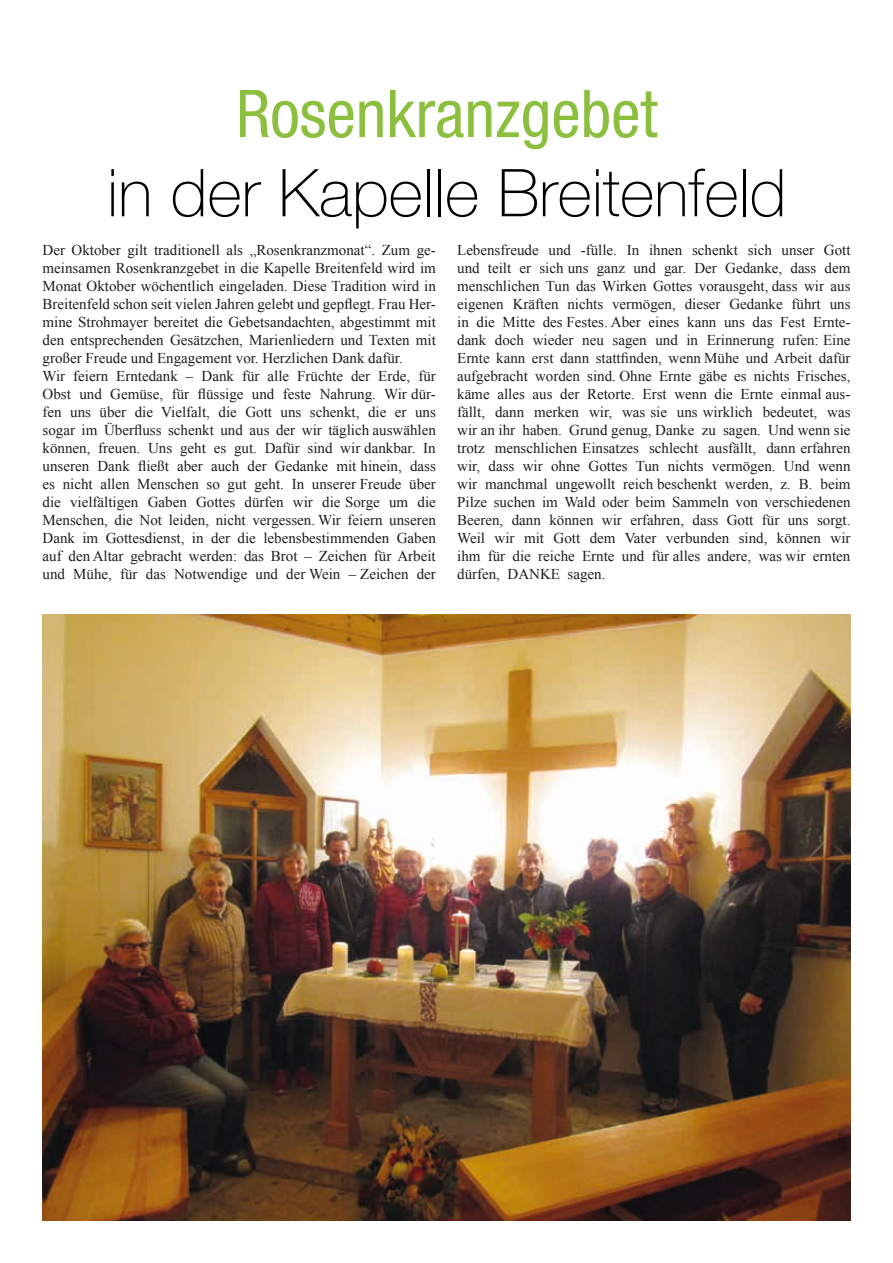
<style>
.page{position:relative;width:893px;height:1263px;background:#fff}
.page>*{position:absolute;margin:0;border:0;box-sizing:border-box;transform-origin:0 0}
.t1{font:100 66px "Helvetica Neue";color:#000}
.t2{font:condensed 66px "Helvetica Neue";color:#8cbf3d}
.t3{font:15px/18px "Times New Roman";color:#1d1d1b}
</style>
<div class="page">
<img style="left:43px;top:614px;width:807px;height:606px">
<h1 class="t2" style="left:236px;top:76px;width:423px">Rosenkranzgebet</h1>
<h1 class="t1" style="left:107px;top:156px;width:681px">in der Kapelle Breitenfeld</h1>
<p class="t3" style="left:43px;top:241px;width:395px">Der Oktober gilt traditionell als „Rosenkranzmonat“. Zum ge&shy;meinsamen Rosenkranzgebet in die Kapelle Breitenfeld wird im Monat Oktober wöchentlich eingeladen. Diese Tradition wird in Breitenfeld schon seit vielen Jahren gelebt und gepflegt. Frau Her&shy;mine Strohmayer bereitet die Gebetsandachten, abgestimmt mit den entsprechenden Gesätzchen, Marienliedern und Texten mit großer Freude und Engagement vor. Herzlichen Dank dafür.<br>Wir feiern Erntedank – Dank für alle Früchte der Erde, für Obst und Gemüse, für flüssige und feste Nahrung. Wir dür&shy;fen uns über die Vielfalt, die Gott uns schenkt, die er uns sogar im Überfluss schenkt und aus der wir täglich auswählen können, freuen. Uns geht es gut. Dafür sind wir dankbar. In unseren Dank fließt aber auch der Gedanke mit hinein, dass es nicht allen Menschen so gut geht. In unserer Freude über die vielfältigen Gaben Gottes dürfen wir die Sorge um die Menschen, die Not leiden, nicht vergessen. Wir feiern unseren Dank im Gottesdienst, in der die lebensbestimmenden Gaben auf den Altar gebracht werden: das Brot – Zeichen für Arbeit und Mühe, für das Notwendige und der Wein – Zeichen der</p>
<p class="t3" style="left:457px;top:241px;width:395px;text-align:justify">Lebensfreude und -fülle. In ihnen schenkt sich unser Gott und teilt er sich uns ganz und gar. Der Gedanke, dass dem menschlichen Tun das Wirken Gottes vorausgeht, dass wir aus eigenen Kräften nichts vermögen, dieser Gedanke führt uns in die Mitte des Festes. Aber eines kann uns das Fest Ernte&shy;dank doch wieder neu sagen und in Erinnerung rufen: Eine Ernte kann erst dann stattfinden, wenn Mühe und Arbeit dafür aufgebracht worden sind. Ohne Ernte gäbe es nichts Frisches, käme alles aus der Retorte. Erst wenn die Ernte einmal aus&shy;fällt, dann merken wir, was sie uns wirklich bedeutet, was wir an ihr haben. Grund genug, Danke zu sagen. Und wenn sie trotz menschlichen Einsatzes schlecht ausfällt, dann erfahren wir, dass wir ohne Gottes Tun nichts vermögen. Und wenn wir manchmal ungewollt reich beschenkt werden, z. B. beim Pilze suchen im Wald oder beim Sammeln von verschiedenen Beeren, dann können wir erfahren, dass Gott für uns sorgt.<br>Weil wir mit Gott dem Vater verbunden sind, können wir ihm für die reiche Ernte und für alles andere, was wir ernten dürfen, DANKE sagen.</p>
</div>
